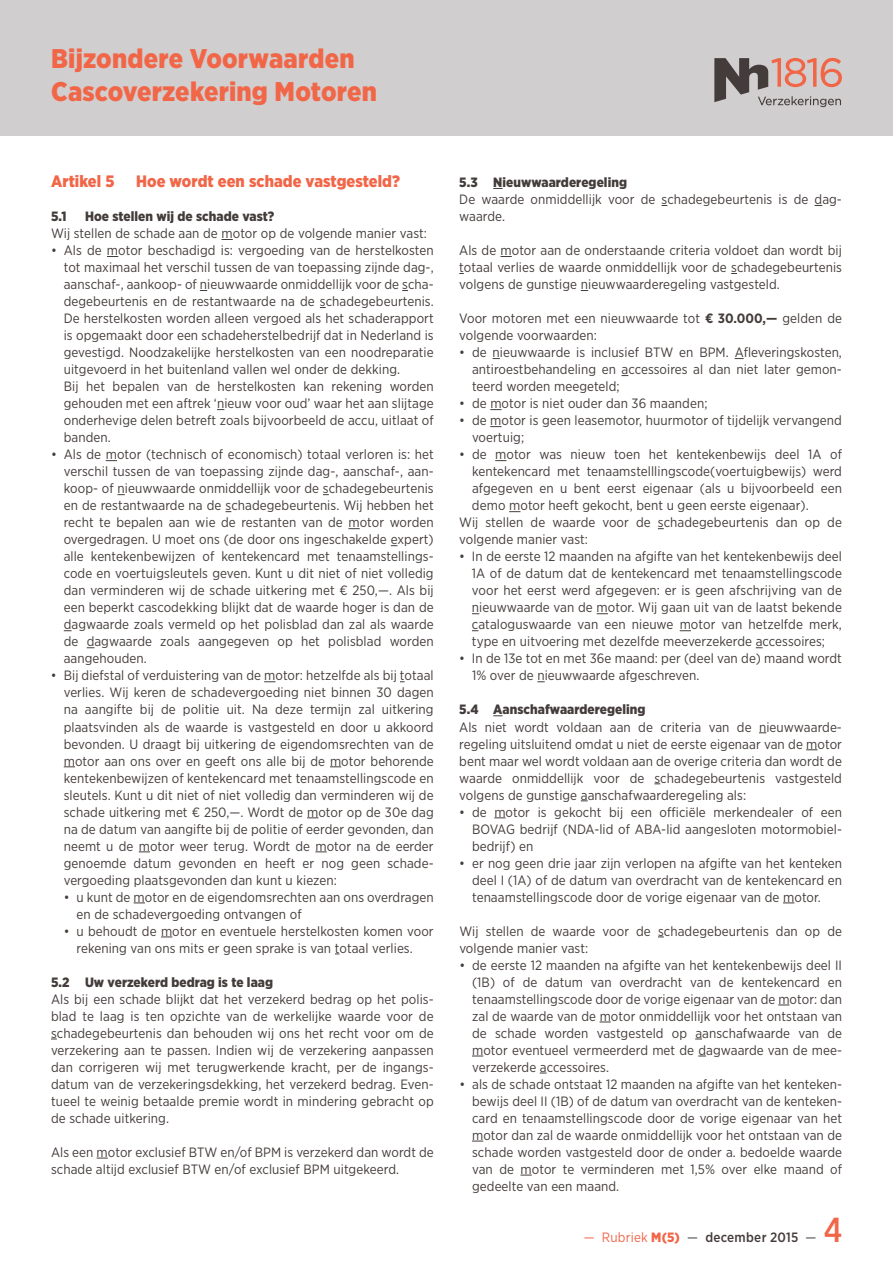
<style>
.page{position:relative;width:893px;height:1263px;background:#fff}
.page>*{position:absolute;margin:0;border:0;box-sizing:border-box;transform-origin:0 0}
.t1{font:500 34.5px "Gotham Narrow";color:#f26648}
.t2{font:900 27px/33px "Gotham Narrow";letter-spacing:.01em;color:#f26648}
.t3{font:900 16.5px "Gotham Narrow";letter-spacing:.005em;color:#f26648}
.t4{font:13.5px/17px "Gotham Narrow";letter-spacing:.005em;color:#443c3a;text-align:justify}
.t5{font:900 13.5px "Gotham Narrow";letter-spacing:.005em;color:#443c3a}
.t6{font:500 13.5px "Gotham Narrow";letter-spacing:.02em;color:#443c3a}
.s1{font-weight:700}
.s2{font-weight:400;color:#f26648}
.s3{font-weight:900;color:#f26648}
.s4{font-weight:400}
</style>
<div class="page">
<svg style="left:221px;top:239px;width:12px;height:1px"></svg>
<svg style="left:348px;top:528px;width:12px;height:1px"></svg>
<svg style="left:315px;top:851px;width:12px;height:1px"></svg>
<svg style="left:500px;top:256px;width:12px;height:1px"></svg>
<svg style="left:490px;top:409px;width:12px;height:1px"></svg>
<svg style="left:494px;top:817px;width:12px;height:1px"></svg>
<svg style="left:520px;top:1175px;width:12px;height:1px"></svg>
<div style="left:0;top:0;width:893px;height:136px;background:#d0cece"></div>
<svg style="left:714px;top:58px;width:128px;height:49px"></svg>
<h2 class="t2" style="left:51px;top:41px;width:328px">Bijzondere Voorwaarden<br>Cascoverzekering Motoren</h2>
<p class="t3" style="left:51px;top:170px;width:65px">Artikel 5</p>
<p class="t3" style="left:136px;top:170px;width:266px">Hoe wordt een schade vastgesteld?</p>
<p class="t5" style="left:51px;top:207px;width:17px">5.1</p>
<p class="t5" style="left:85px;top:207px;width:191px">Hoe stellen wij de schade vast?</p>
<p class="t4" style="left:51px;top:225px;width:377px">Wij stellen de schade aan de motor op de volgende manier vast:</p>
<p class="t4" style="left:64px;top:242px;width:371px;text-align:left;text-indent:-13px">• Als de motor beschadigd is: vergoeding van de herstelkosten tot maximaal het verschil tussen de van toepassing zijnde dag-, aanschaf-, aankoop- of nieuwwaarde onmiddellijk voor de scha&shy;degebeurtenis en de restantwaarde na de schadegebeurtenis.<br>De herstelkosten worden alleen vergoed als het schaderapport is opgemaakt door een schadeherstelbedrijf dat in Nederland is gevestigd. Noodzakelijke herstelkosten van een noodreparatie uitgevoerd in het buitenland vallen wel onder de dekking.<br>Bij het bepalen van de herstelkosten kan rekening worden gehouden met een aftrek ‘nieuw voor oud’ waar het aan slijtage onderhevige delen betreft zoals bijvoorbeeld de accu, uitlaat of banden.</p>
<p class="t4" style="left:64px;top:446px;width:372px;text-indent:-13px">• Als de motor (technisch of economisch) totaal verloren is: het verschil tussen de van toepassing zijnde dag-, aanschaf-, aan&shy;koop- of nieuwwaarde onmiddellijk voor de schadegebeurtenis en de restantwaarde na de schadegebeurtenis. Wij hebben het recht te bepalen aan wie de restanten van de motor worden overgedragen. U moet ons (de door ons ingeschakelde expert) alle kentekenbewijzen of kentekencard met tenaamstellings&shy;code en voertuigsleutels geven. Kunt u dit niet of niet volledig dan verminderen wij de schade uitkering met € 250,—. Als bij een beperkt cascodekking blijkt dat de waarde hoger is dan de dagwaarde zoals vermeld op het polisblad dan zal als waarde de dagwaarde zoals aangegeven op het polisblad worden aangehouden.</p>
<p class="t4" style="left:64px;top:667px;width:371px;text-indent:-13px">• Bij diefstal of verduistering van de motor: hetzelfde als bij totaal verlies. Wij keren de schadevergoeding niet binnen 30 dagen na aangifte bij de politie uit. Na deze termijn zal uitkering plaatsvinden als de waarde is vastgesteld en door u akkoord bevonden. U draagt bij uitkering de eigendomsrechten van de motor aan ons over en geeft ons alle bij de motor behorende kentekenbewijzen of kentekencard met tenaamstellingscode en sleutels. Kunt u dit niet of niet volledig dan verminderen wij de schade uitkering met € 250,—. Wordt de motor op de 30e dag na de datum van aangifte bij de politie of eerder gevonden, dan neemt u de motor weer terug. Wordt de motor na de eerder genoemde datum gevonden en heeft er nog geen schade&shy;vergoeding plaatsgevonden dan kunt u kiezen:</p>
<p class="t4" style="left:77px;top:888px;width:359px;text-indent:-13px">• u kunt de motor en de eigendomsrechten aan ons overdragen en de schadevergoeding ontvangen of</p>
<p class="t4" style="left:76px;top:922px;width:359px;text-indent:-13px">• u behoudt de motor en eventuele herstelkosten komen voor rekening van ons mits er geen sprake is van totaal verlies.</p>
<p class="t5" style="left:51px;top:973px;width:224px">5.2 Uw verzekerd bedrag is te laag</p>
<p class="t4" style="left:51px;top:990px;width:384px">Als bij een schade blijkt dat het verzekerd bedrag op het polis&shy;blad te laag is ten opzichte van de werkelijke waarde voor de schadegebeurtenis dan behouden wij ons het recht voor om de verzekering aan te passen. Indien wij de verzekering aanpassen dan corrigeren wij met terugwerkende kracht, per de ingangs&shy;datum van de verzekeringsdekking, het verzekerd bedrag. Even&shy;tueel te weinig betaalde premie wordt in mindering gebracht op de schade uitkering.</p>
<p class="t4" style="left:51px;top:1143px;width:384px">Als een motor exclusief BTW en/of BPM is verzekerd dan wordt de schade altijd exclusief BTW en/of exclusief BPM uitgekeerd.</p>
<p class="t5" style="left:459px;top:173px;width:169px">5.3 Nieuwwaarderegeling</p>
<p class="t4" style="left:459px;top:191px;width:384px">De waarde onmiddellijk voor de schadegebeurtenis is de dag&shy;waarde.</p>
<p class="t4" style="left:459px;top:242px;width:384px">Als de motor aan de onderstaande criteria voldoet dan wordt bij totaal verlies de waarde onmiddellijk voor de schadegebeurtenis volgens de gunstige nieuwwaarderegeling vastgesteld.</p>
<p class="t4" style="left:459px;top:310px;width:384px">Voor motoren met een nieuwwaarde tot <span class="s1">€ 30.000,—</span> gelden de volgende voorwaarden:</p>
<p class="t4" style="left:472px;top:344px;width:371px;text-indent:-13px">• de nieuwwaarde is inclusief BTW en BPM. Afleveringskosten, antiroestbehandeling en accessoires al dan niet later gemon&shy;teerd worden meegeteld;</p>
<p class="t4" style="left:459px;top:395px;width:250px">• de motor is niet ouder dan 36 maanden;</p>
<p class="t4" style="left:472px;top:412px;width:371px;text-indent:-13px">• de motor is geen leasemotor, huurmotor of tijdelijk vervangend voertuig;</p>
<p class="t4" style="left:459px;top:446px;width:384px">• de motor was nieuw toen het kentekenbewijs deel 1A of</p>
<p class="t4" style="left:472px;top:463px;width:371px">kentekencard met tenaamstelllingscode(voertuigbewijs) werd</p>
<p class="t4" style="left:472px;top:480px;width:371px">afgegeven en u bent eerst eigenaar (als u bijvoorbeeld een</p>
<p class="t4" style="left:472px;top:497px;width:338px">demo motor heeft gekocht, bent u geen eerste eigenaar).</p>
<p class="t4" style="left:459px;top:514px;width:384px">Wij stellen de waarde voor de schadegebeurtenis dan op de</p>
<p class="t4" style="left:459px;top:531px;width:130px">volgende manier vast:</p>
<p class="t4" style="left:472px;top:548px;width:371px;text-indent:-13px">• In de eerste 12 maanden na afgifte van het kentekenbewijs deel 1A of de datum dat de kentekencard met tenaamstellingscode voor het eerst werd afgegeven: er is geen afschrijving van de nieuwwaarde van de motor. Wij gaan uit van de laatst bekende cataloguswaarde van een nieuwe motor van hetzelfde merk, type en uitvoering met dezelfde meeverzekerde accessoires;</p>
<p class="t4" style="left:472px;top:650px;width:371px;text-indent:-13px">• In de 13e tot en met 36e maand: per (deel van de) maand wordt<br>1% over de nieuwwaarde afgeschreven.</p>
<p class="t5" style="left:459px;top:701px;width:188px">5.4 Aanschafwaarderegeling</p>
<p class="t4" style="left:459px;top:718px;width:384px">Als niet wordt voldaan aan de criteria van de nieuwwaarde&shy;regeling uitsluitend omdat u niet de eerste eigenaar van de motor bent maar wel wordt voldaan aan de overige criteria dan wordt de waarde onmiddellijk voor de schadegebeurtenis vastgesteld volgens de gunstige aanschafwaarderegeling als:</p>
<p class="t4" style="left:472px;top:803px;width:371px;text-indent:-13px">• de motor is gekocht bij een officiële merkendealer of een BOVAG bedrijf (NDA-lid of ABA-lid aangesloten motormobiel&shy;bedrijf) en</p>
<p class="t4" style="left:472px;top:854px;width:371px;text-indent:-13px">• er nog geen drie jaar zijn verlopen na afgifte van het kenteken deel I (1A) of de datum van overdracht van de kentekencard en tenaamstellingscode door de vorige eigenaar van de motor.</p>
<p class="t4" style="left:459px;top:922px;width:384px">Wij stellen de waarde voor de schadegebeurtenis dan op de volgende manier vast:</p>
<p class="t4" style="left:472px;top:956px;width:371px;text-indent:-13px">• de eerste 12 maanden na afgifte van het kentekenbewijs deel II (1B) of de datum van overdracht van de kentekencard en tenaamstellingscode door de vorige eigenaar van de motor: dan zal de waarde van de motor onmiddellijk voor het ontstaan van de schade worden vastgesteld op aanschafwaarde van de motor eventueel vermeerderd met de dagwaarde van de mee&shy;verzekerde accessoires.</p>
<p class="t4" style="left:472px;top:1075px;width:371px;text-indent:-13px">• als de schade ontstaat 12 maanden na afgifte van het kenteken&shy;bewijs deel II (1B) of de datum van overdracht van de kenteken&shy;card en tenaamstellingscode door de vorige eigenaar van het motor dan zal de waarde onmiddellijk voor het ontstaan van de schade worden vastgesteld door de onder a. bedoelde waarde van de motor te verminderen met 1,5% over elke maand of gedeelte van een maand.</p>
<p class="t6" style="left:584px;top:1228px;width:234px"><span class="s2">— Rubriek</span> <span class="s3">M(5)</span> <span class="s4">—</span> december 2015 <span class="s4">—</span></p>
<h1 class="t1" style="left:824px;top:1208px;width:20px">4</h1>
</div>
